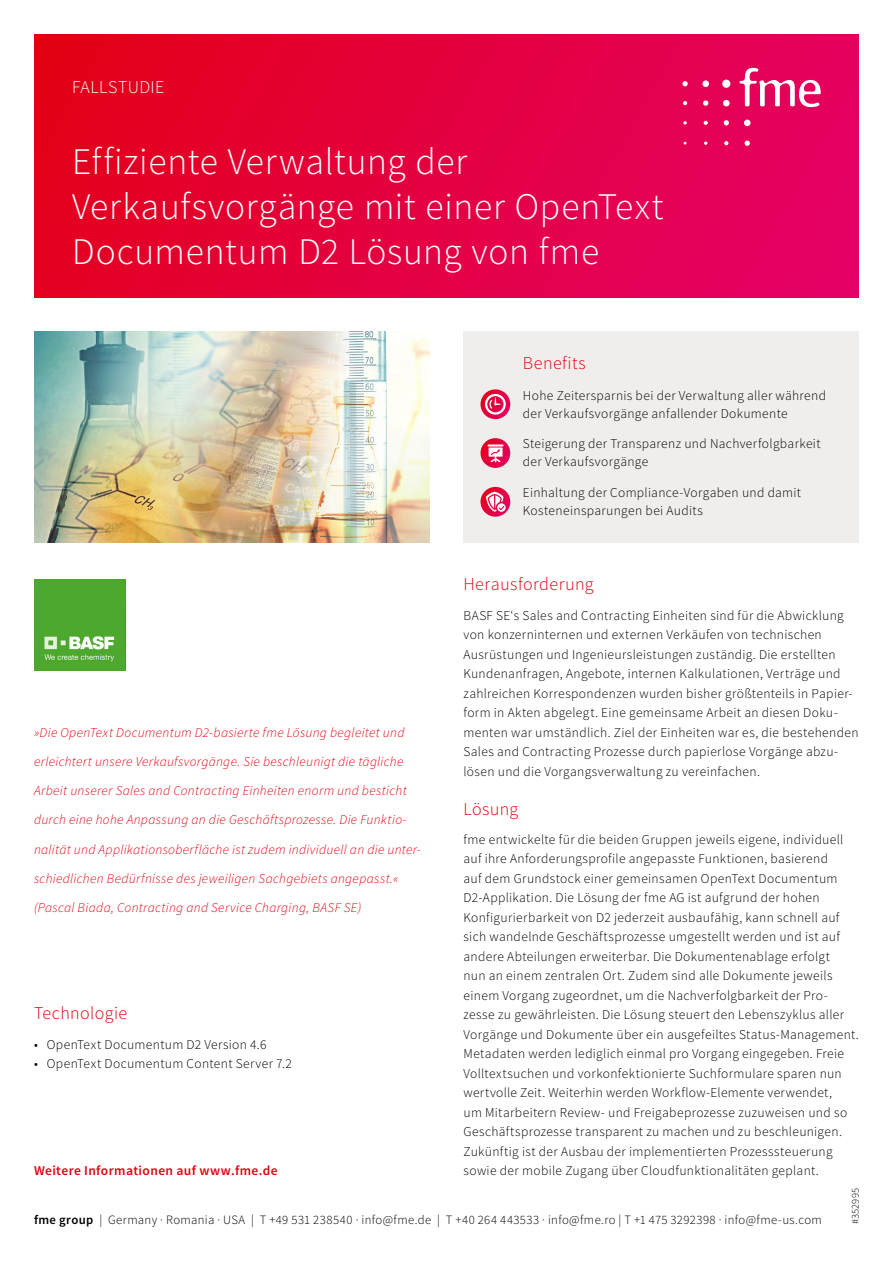
<style>
.page{position:relative;width:893px;height:1263px;background:#fff}
.page>*{position:absolute;margin:0;border:0;box-sizing:border-box;transform-origin:0 0}
.t1{font:300 37.5px/45px "Source Sans Pro";letter-spacing:.015em;color:#fff}
.t2{font:300 18px "Source Sans Pro";letter-spacing:.025em;color:#e3000f}
.t3{font:300 18px "Source Sans Pro";letter-spacing:.025em;color:#fff}
.t4{font:300 13.5px/19.5px "Source Sans Pro";letter-spacing:.025em;color:#000}
.t5{font:italic 300 13.5px/29.2px "Source Sans Pro";letter-spacing:.02em;color:#e3000f}
.t6{font:600 13.5px "Source Sans Pro";letter-spacing:.03em;color:#e3000f}
.t7{font:300 12.75px "Source Sans Pro";letter-spacing:.025em;color:#000}
.t8{font:300 10.5px "Source Sans Pro";letter-spacing:.02em;color:#000}
.s1{font-weight:600}
</style>
<div class="page">
<div style="left:463px;top:332px;width:396px;height:211px;background:#f0eeec"></div>
<div style="left:34px;top:34px;width:825px;height:264px;background:linear-gradient(to right,#e3001b,#e50065)"></div>
<svg style="left:480px;top:389px;width:30px;height:30px"></svg>
<svg style="left:485px;top:394px;width:21px;height:21px"></svg>
<svg style="left:739px;top:68px;width:82px;height:39px"></svg>
<div style="left:722px;top:80px;width:8px;height:8px;background:#fff;border-radius:50%"></div>
<div style="left:702px;top:80px;width:7px;height:7px;background:#fff;border-radius:50%"></div>
<div style="left:723px;top:100px;width:7px;height:6px;background:#fff;border-radius:50%"></div>
<svg style="left:744px;top:120px;width:6px;height:6px"></svg>
<svg style="left:682px;top:81px;width:6px;height:5px"></svg>
<svg style="left:703px;top:100px;width:5px;height:6px"></svg>
<svg style="left:724px;top:120px;width:5px;height:5px"></svg>
<svg style="left:745px;top:141px;width:5px;height:5px"></svg>
<svg style="left:683px;top:101px;width:4px;height:4px"></svg>
<svg style="left:704px;top:121px;width:4px;height:4px"></svg>
<svg style="left:724px;top:141px;width:4px;height:4px"></svg>
<svg style="left:704px;top:141px;width:3px;height:4px"></svg>
<svg style="left:683px;top:121px;width:4px;height:4px"></svg>
<img style="left:34px;top:332px;width:395px;height:211px">
<svg style="left:480px;top:487px;width:30px;height:30px"></svg>
<svg style="left:486px;top:492px;width:20px;height:20px"></svg>
<svg style="left:480px;top:438px;width:30px;height:30px"></svg>
<svg style="left:488px;top:444px;width:16px;height:18px"></svg>
<img style="left:34px;top:579px;width:91px;height:92px">
<h2 class="t3" style="left:72px;top:76px;width:93px">FALLSTUDIE</h2>
<h1 class="t1" style="left:72px;top:140px;width:593px">Effiziente Verwaltung der<br>Verkaufsvorgänge mit einer OpenText<br>Documentum D2 Lösung von fme</h1>
<h2 class="t2" style="left:523px;top:352px;width:65px">Benefits</h2>
<p class="t4" style="left:523px;top:386px;width:305px;line-height:18px">Hohe Zeitersparnis bei der Verwaltung aller während der Verkaufsvorgänge anfallender Dokumente</p>
<p class="t4" style="left:523px;top:435px;width:299px;line-height:18px">Steigerung der Transparenz und Nachverfolgbarkeit der Verkaufsvorgänge</p>
<p class="t4" style="left:523px;top:484px;width:280px;line-height:18px">Einhaltung der Compliance-Vorgaben und damit<br>Kosteneinsparungen bei Audits</p>
<h2 class="t2" style="left:463px;top:573px;width:132px">Herausforderung</h2>
<p class="t4" style="left:463px;top:605px;width:397px">BASF SE‘s Sales and Contracting Einheiten sind für die Abwicklung von konzerninternen und externen Verkäufen von technischen Ausrüstungen und Ingenieursleistungen zuständig. Die erstellten Kundenanfragen, Angebote, internen Kalkulationen, Verträge und zahlreichen Korrespondenzen wurden bisher größtenteils in Papier&shy;form in Akten abgelegt. Eine gemeinsame Arbeit an diesen Doku&shy;menten war umständlich. Ziel der Einheiten war es, die bestehenden Sales and Contracting Prozesse durch papierlose Vorgänge abzu&shy;lösen und die Vorgangsverwaltung zu vereinfachen.</p>
<h2 class="t2" style="left:463px;top:798px;width:56px">Lösung</h2>
<p class="t4" style="left:463px;top:830px;width:397px">fme entwickelte für die beiden Gruppen jeweils eigene, individuell auf ihre Anforderungsprofile angepasste Funktionen, basierend<br>auf dem Grundstock einer gemeinsamen OpenText Documentum D2-Applikation. Die Lösung der fme AG ist aufgrund der hohen Konfigurierbarkeit von D2 jederzeit ausbaufähig, kann schnell auf sich wandelnde Geschäftsprozesse umgestellt werden und ist auf andere Abteilungen erweiterbar. Die Dokumentenablage erfolgt<br>nun an einem zentralen Ort. Zudem sind alle Dokumente jeweils einem Vorgang zugeordnet, um die Nachverfolgbarkeit der Pro&shy;zesse zu gewährleisten. Die Lösung steuert den Lebenszyklus aller Vorgänge und Dokumente über ein ausgefeiltes Status-Management.<br>Metadaten werden lediglich einmal pro Vorgang eingegeben. Freie Volltextsuchen und vorkonfektionierte Suchformulare sparen nun wertvolle Zeit. Weiterhin werden Workflow-Elemente verwendet,<br>um Mitarbeitern Review- und Freigabeprozesse zuzuweisen und so Geschäftsprozesse transparent zu machen und zu beschleunigen.<br>Zukünftig ist der Ausbau der implementierten Prozesssteuerung sowie der mobile Zugang über Cloudfunktionalitäten geplant.</p>
<p class="t8" style="left:849px;top:1224px;width:38px;rotate:-90deg">#352995</p>
<p class="t5" style="left:34px;top:717px;width:388px">»Die OpenText Documentum D2-basierte fme Lösung begleitet und erleichtert unsere Verkaufsvorgänge. Sie beschleunigt die tägliche Arbeit unserer Sales and Contracting Einheiten enorm und besticht durch eine hohe Anpassung an die Geschäftsprozesse. Die Funktio&shy;nalität und Applikationsoberfläche ist zudem individuell an die unter&shy;schiedlichen Bedürfnisse des jeweiligen Sachgebiets angepasst.« (Pascal Biada, Contracting and Service Charging, BASF SE)</p>
<h2 class="t2" style="left:34px;top:1002px;width:95px">Technologie</h2>
<p class="t4" style="left:34px;top:1034px;width:234px">• OpenText Documentum D2 Version 4.6</p>
<p class="t4" style="left:34px;top:1054px;width:259px">• OpenText Documentum Content Server 7.2</p>
<p class="t6" style="left:34px;top:1162px;width:245px">Weitere Informationen auf www.fme.de</p>
<p class="t7" style="left:34px;top:1212px;width:789px"><span class="s1">fme group</span> | Germany · Romania · USA | T +49 531 238540 · info@fme.de | T +40 264 443533 · info@fme.ro | T +1 475 3292398 · info@fme-us.com</p>
</div>
